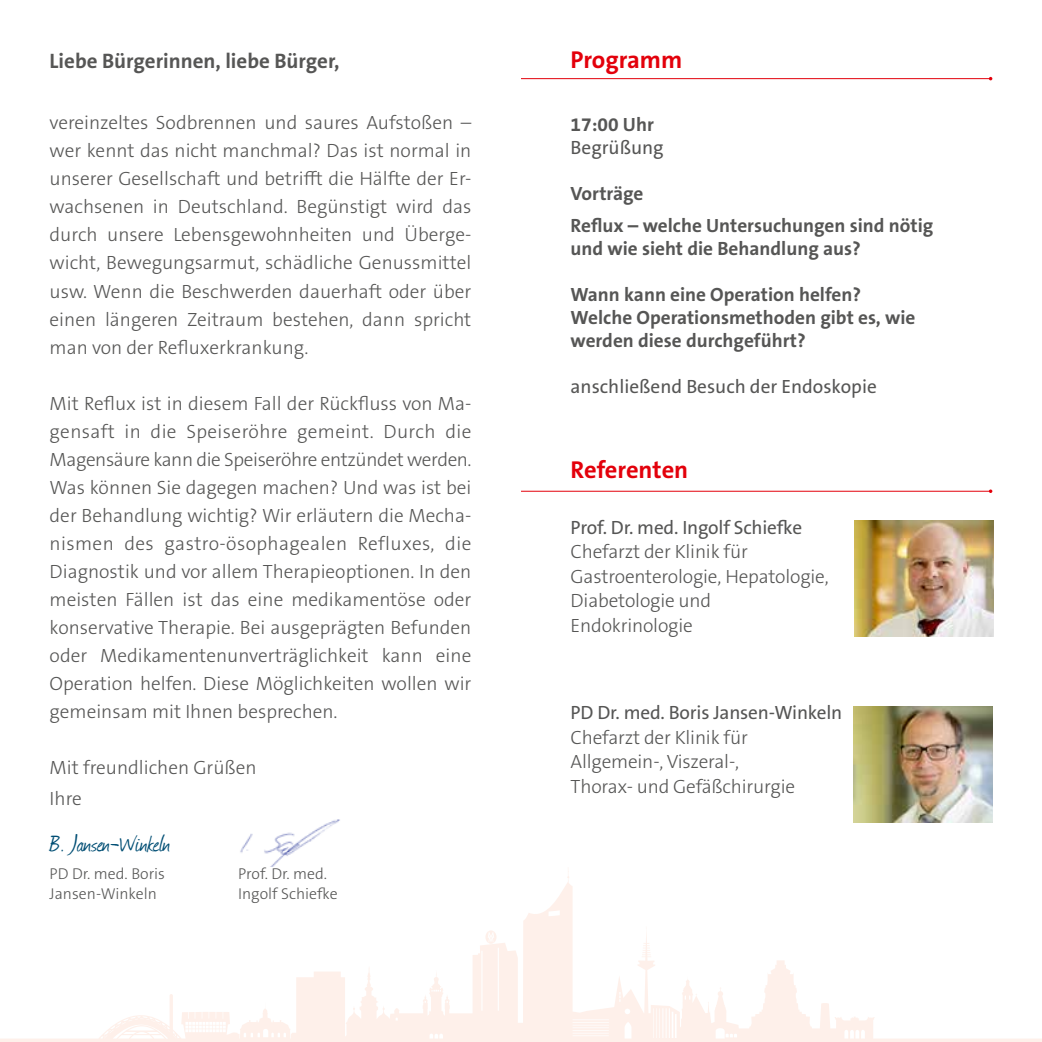
<style>
.page{position:relative;width:1042px;height:1042px;background:#fff}
.page>*{position:absolute;margin:0;border:0;box-sizing:border-box;transform-origin:0 0}
.t1{font:28px "Journal";letter-spacing:-.02em;color:#004e74}
.t2{font:700 24.5px "The Sans B W7";color:#e3000b}
.t3{font:700 21px "The Sans B W7";color:#565655}
.t4{font:300 19.25px/28px "The Sans B W3";letter-spacing:-.01em;color:#565655}
.t5{font:700 19.25px/23.1px "The Sans B W7";color:#565655}
.t6{font:19.25px "The Sans B W5 Plain";letter-spacing:-.01em;color:#565655}
.t7{font:300 15.75px/19.2px "The Sans B W3";color:#565655}
</style>
<div class="page">
<svg style="left:0;top:871px;width:1042px;height:171px"></svg>
<img style="left:240px;top:819px;width:100px;height:47px">
<hr style="left:521px;top:78px;width:469px;height:1px;background:#e3000b">
<hr style="left:521px;top:491px;width:469px;height:1px;background:#e3000b">
<img style="left:854px;top:520px;width:139px;height:116px">
<img style="left:854px;top:706px;width:139px;height:116px">
<p class="t3" style="left:50px;top:48px;width:291px">Liebe Bürgerinnen, liebe Bürger,</p>
<p class="t4" style="left:50px;top:109px;width:423px;text-align:justify">vereinzeltes Sodbrennen und saures Aufstoßen – wer kennt das nicht manchmal? Das ist normal in unserer Gesellschaft und betrifft die Hälfte der Er&shy;wachsenen in Deutschland. Begünstigt wird das durch unsere Lebensgewohnheiten und Überge&shy;wicht, Bewegungsarmut, schädliche Genussmittel usw. Wenn die Beschwerden dauerhaft oder über einen längeren Zeitraum bestehen, dann spricht man von der Refluxerkrankung.</p>
<p class="t4" style="left:50px;top:389px;width:423px;text-align:justify">Mit Reflux ist in diesem Fall der Rückfluss von Ma&shy;gensaft in die Speiseröhre gemeint. Durch die Magensäure kann die Speiseröhre entzündet werden.<br>Was können Sie dagegen machen? Und was ist bei der Behandlung wichtig? Wir erläutern die Mecha&shy;nismen des gastro-ösophagealen Refluxes, die Diagnostik und vor allem Therapieoptionen. In den meisten Fällen ist das eine medikamentöse oder konservative Therapie. Bei ausgeprägten Befunden oder Medikamentenunverträglichkeit kann eine Operation helfen. Diese Möglichkeiten wollen wir gemeinsam mit Ihnen besprechen.</p>
<p class="t4" style="left:50px;top:751px;width:208px;line-height:31.5px">Mit freundlichen Grüßen<br>Ihre</p>
<h1 class="t1" style="left:50px;top:824px;width:122px">B. Jansen-Winkeln</h1>
<p class="t7" style="left:50px;top:864px;width:117px">PD Dr. med. Boris<br>Jansen-Winkeln</p>
<p class="t7" style="left:238px;top:864px;width:101px">Prof. Dr. med.<br>Ingolf Schiefke</p>
<p class="t2" style="left:570px;top:44px;width:113px">Programm</p>
<p class="t5" style="left:570px;top:113px;width:85px">17:00 Uhr</p>
<p class="t6" style="left:570px;top:135px;width:95px">Begrüßung</p>
<p class="t5" style="left:570px;top:178px;width:364px;line-height:31.5px">Vorträge<br>Reflux – welche Untersuchungen sind nötig</p>
<p class="t5" style="left:570px;top:237px;width:292px">und wie sieht die Behandlung aus?</p>
<p class="t5" style="left:570px;top:283px;width:346px">Wann kann eine Operation helfen?<br>Welche Operationsmethoden gibt es, wie werden diese durchgeführt?</p>
<p class="t6" style="left:570px;top:374px;width:308px">anschließend Besuch der Endoskopie</p>
<p class="t2" style="left:570px;top:454px;width:119px">Referenten</p>
<p class="t6" style="left:570px;top:515px;width:233px">Prof. Dr. med. Ingolf Schiefke</p>
<p class="t4" style="left:570px;top:540px;width:260px;line-height:24.5px">Chefarzt der Klinik für<br>Gastroenterologie, Hepatologie,<br>Diabetologie und<br>Endokrinologie</p>
<p class="t6" style="left:570px;top:700px;width:273px">PD Dr. med. Boris Jansen-Winkeln</p>
<p class="t4" style="left:570px;top:725px;width:226px;line-height:24.5px">Chefarzt der Klinik für<br>Allgemein-, Viszeral-,<br>Thorax- und Gefäßchirurgie</p>
</div>
